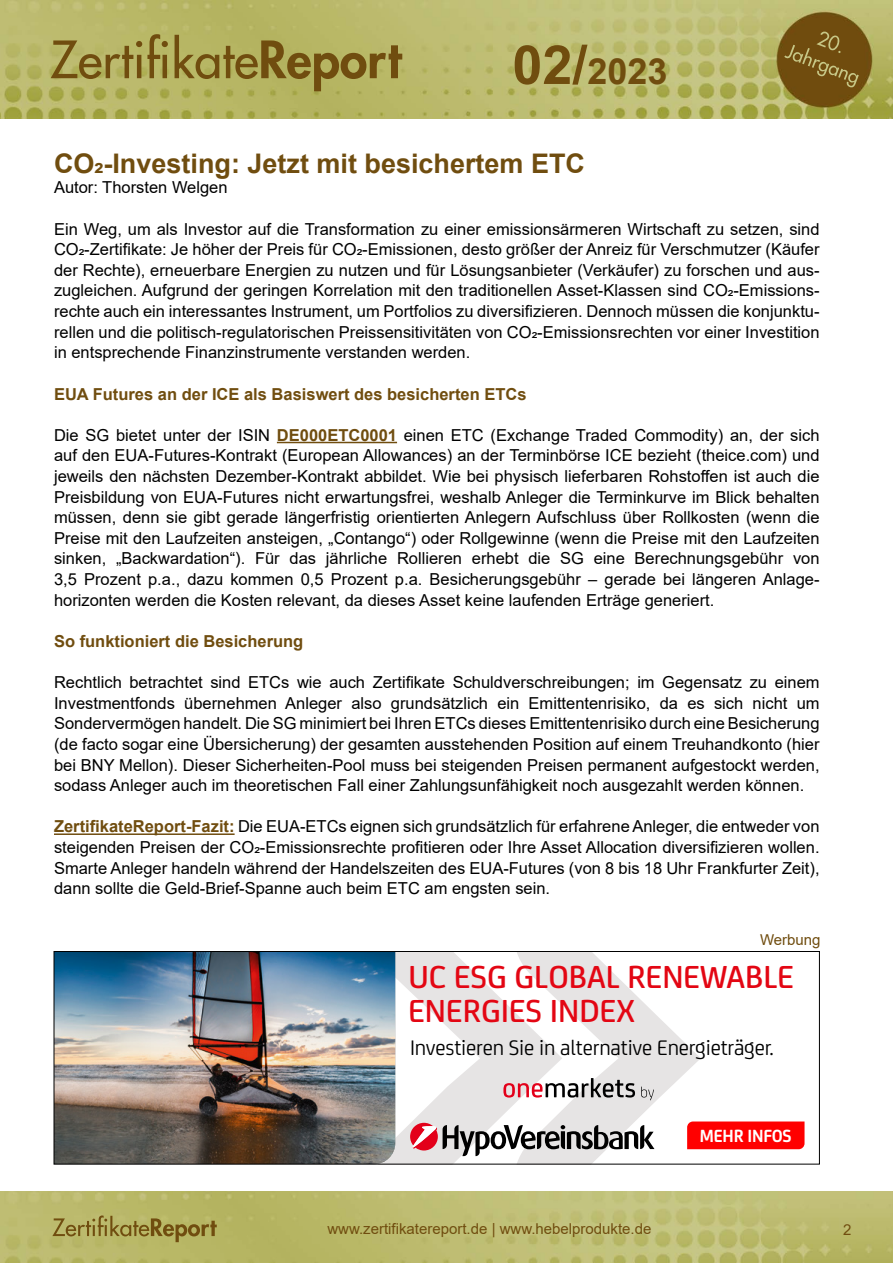
<style>
.page{position:relative;width:893px;height:1263px;background:#fff}
.page>*{position:absolute;margin:0;border:0;box-sizing:border-box;transform-origin:0 0}
.t1{font:700 36px "Arial";color:#704d0f}
.t2{font:500 34.05px/34px "Uni Credit";color:#e30613}
.t3{font:700 27px "Arial";color:#704d0f}
.t4{font:22.5px "Uni Credit";letter-spacing:-.01em;color:#000}
.t5{font:700 18.9px "Uni Credit";letter-spacing:-.01em;color:#fff;scale:.95 1}
.t6{font:16.5px/20.5px "Arial";color:#000;text-align:justify}
.t7{font:700 16.5px "Arial";color:#704d0f}
.t8{font:15px "Arial";color:#704d0f}
.s1{font-size:54px}
.s2{font-weight:700;color:#704d0f}
</style>
<div class="page">
<img style="left:0;top:1192px;width:893px;height:71px">
<img style="left:0;top:0;width:893px;height:119px">
<hr style="left:277px;top:442px;width:120px;height:1px;background:#704d0f">
<hr style="left:54px;top:833px;width:181px;height:2px;background:#704d0f">
<svg style="left:395px;top:953px;width:409px;height:209px"></svg>
<img style="left:56px;top:953px;width:339px;height:209px">
<div style="left:54px;top:951px;width:766px;height:213px;border:1px solid #000"></div>
<h1 class="t1" style="left:512px;top:46px;width:157px"><span class="s1">02/</span>2023</h1>
<h3 class="t3" style="left:54px;top:144px;width:533px">CO2-Investing: Jetzt mit besichertem ETC</h3>
<p class="t6" style="left:54px;top:177px;width:175px">Autor: Thorsten Welgen</p>
<p class="t6" style="left:54px;top:218px;width:767px">Ein Weg, um als Investor auf die Transformation zu einer emissionsärmeren Wirtschaft zu setzen, sind CO2-Zertifikate: Je höher der Preis für CO2-Emissionen, desto größer der Anreiz für Verschmutzer (Käufer der Rechte), erneuerbare Energien zu nutzen und für Lösungsanbieter (Verkäufer) zu forschen und aus&shy;zugleichen. Aufgrund der geringen Korrelation mit den traditionellen Asset-Klassen sind CO2-Emissions&shy;rechte auch ein interessantes Instrument, um Portfolios zu diversifizieren. Dennoch müssen die konjunktu&shy;rellen und die politisch-regulatorischen Preissensitivitäten von CO2-Emissionsrechten vor einer Investition in entsprechende Finanzinstrumente verstanden werden.</p>
<p class="t7" style="left:54px;top:382px;width:474px">EUA Futures an der ICE als Basiswert des besicherten ETCs</p>
<p class="t6" style="left:54px;top:425px;width:767px">Die SG bietet unter der ISIN <span class="s2">DE000ETC0001</span> einen ETC (Exchange Traded Commodity) an, der sich auf den EUA-Futures-Kontrakt (European Allowances) an der Terminbörse ICE bezieht (theice.com) und jeweils den nächsten Dezember-Kontrakt abbildet. Wie bei physisch lieferbaren Rohstoffen ist auch die Preisbildung von EUA-Futures nicht erwartungsfrei, weshalb Anleger die Terminkurve im Blick behalten müssen, denn sie gibt gerade längerfristig orientierten Anlegern Aufschluss über Rollkosten (wenn die Preise mit den Laufzeiten ansteigen, „Contango“) oder Rollgewinne (wenn die Preise mit den Laufzeiten sinken, „Backwardation“). Für das jährliche Rollieren erhebt die SG eine Berechnungsgebühr von 3,5 Prozent p.a., dazu kommen 0,5 Prozent p.a. Besicherungsgebühr – gerade bei längeren Anlage&shy;horizonten werden die Kosten relevant, da dieses Asset keine laufenden Erträge generiert.</p>
<p class="t7" style="left:54px;top:629px;width:251px">So funktioniert die Besicherung</p>
<p class="t6" style="left:54px;top:672px;width:767px">Rechtlich betrachtet sind ETCs wie auch Zertifikate Schuldverschreibungen; im Gegensatz zu einem Investmentfonds übernehmen Anleger also grundsätzlich ein Emittentenrisiko, da es sich nicht um Sondervermögen handelt. Die SG minimiert bei Ihren ETCs dieses Emittentenrisiko durch eine Besicherung (de facto sogar eine Übersicherung) der gesamten ausstehenden Position auf einem Treuhandkonto (hier bei BNY Mellon). Dieser Sicherheiten-Pool muss bei steigenden Preisen permanent aufgestockt werden, sodass Anleger auch im theoretischen Fall einer Zahlungsunfähigkeit noch ausgezahlt werden können.</p>
<p class="t6" style="left:54px;top:816px;width:767px"><span class="s2">ZertifikateReport-Fazit:</span> Die EUA-ETCs eignen sich grundsätzlich für erfahrene Anleger, die entweder von steigenden Preisen der CO2-Emissionsrechte profitieren oder Ihre Asset Allocation diversifizieren wollen.<br>Smarte Anleger handeln während der Handelszeiten des EUA-Futures (von 8 bis 18 Uhr Frankfurter Zeit), dann sollte die Geld-Brief-Spanne auch beim ETC am engsten sein.</p>
<p class="t8" style="left:760px;top:930px;width:62px">Werbung</p>
<h2 class="t2" style="left:408px;top:958px;width:387px">UC ESG GLOBAL RENEWABLE<br>ENERGIES INDEX</h2>
<h3 class="t4" style="left:410px;top:1032px;width:365px">Investieren Sie in alternative Energieträger.</h3>
<p class="t5" style="left:700px;top:1122px;width:98px">MEHR INFOS</p>
<p class="t8" style="left:327px;top:1218px;width:326px">www.zertifikatereport.de | www.hebelprodukte.de</p>
<p class="t8" style="left:843px;top:1219px;width:10px">2</p>
</div>
